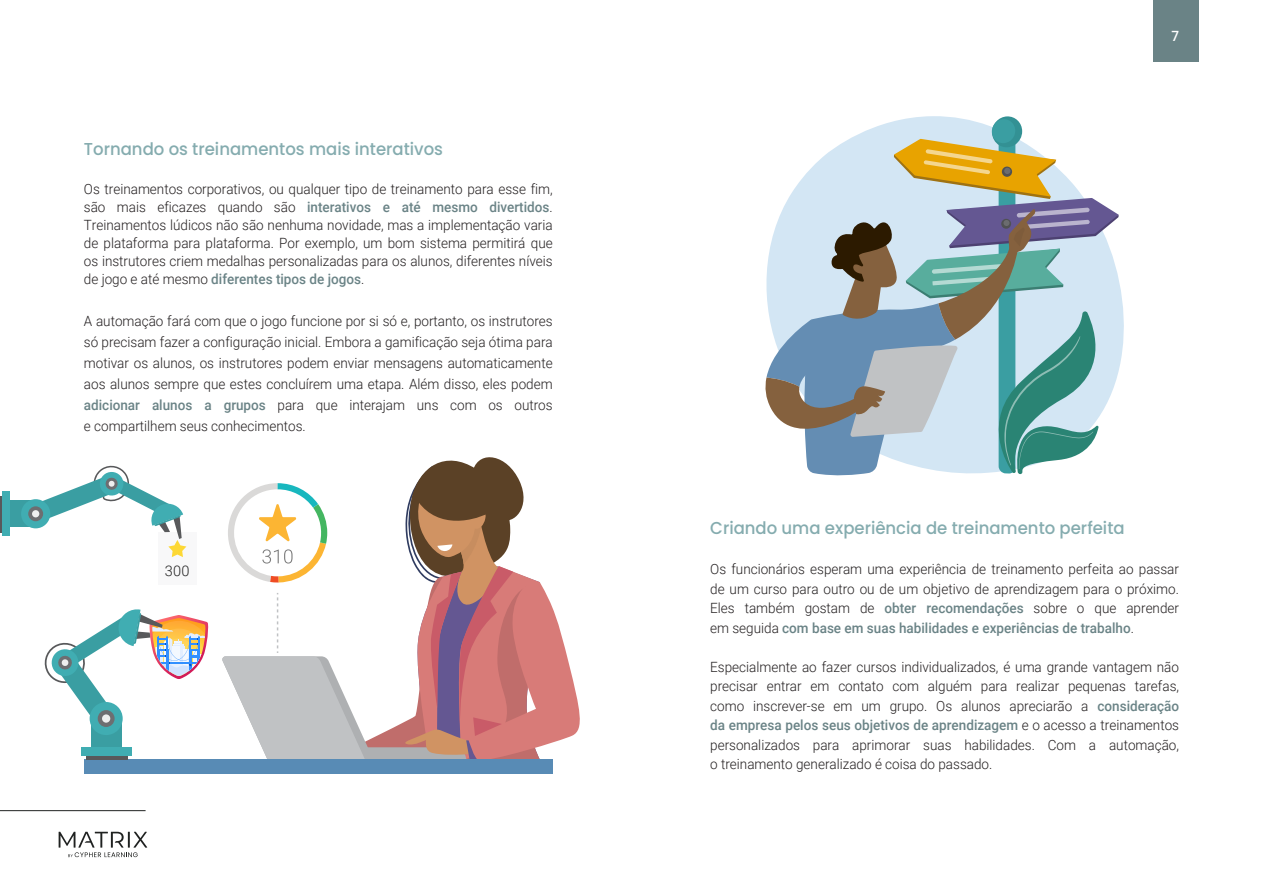
<style>
.page{position:relative;width:1263px;height:893px;background:#fff}
.page>*{position:absolute;margin:0;border:0;box-sizing:border-box;transform-origin:0 0}
.t1{font:500 17.25px "Poppins";color:#85acaf;scale:.96 1}
.t2{font:300 14.55px "Roboto";color:#222}
.t3{font:300 14.1px/19.5px "Roboto";color:#231f20;text-align:justify;scale:.96 1}
.t4{font:500 14.1px "Roboto";color:#fff;scale:.96 1}
.s1{font-weight:500;color:#6a8386}
</style>
<div class="page">
<div style="left:1153px;top:0;width:45px;height:62px;background:#6a8386"></div>
<div style="left:158px;top:532px;width:39px;height:52px;background:#f8f8f9"></div>
<div style="left:84px;top:760px;width:468px;height:14px;background:#588bb5"></div>
<div style="left:8px;top:500px;width:27px;height:27px;background:#3a9ea2"></div>
<div style="left:21px;top:499px;width:29px;height:29px;background:#40adb2;border-radius:50%"></div>
<svg style="left:28px;top:506px;width:15px;height:15px"></svg>
<div style="left:32px;top:510px;width:7px;height:7px;background:#eeefef;border-radius:50%"></div>
<hr style="left:0;top:496px;width:3px;height:37px;background:#58595b">
<div style="left:3px;top:491px;width:7px;height:45px;background:#40adb2"></div>
<svg style="left:36px;top:465px;width:150px;height:92px"></svg>
<div style="left:91px;top:719px;width:30px;height:30px;background:#3a9ea2"></div>
<div style="left:90px;top:702px;width:33px;height:33px;background:#40adb2;border-radius:50%"></div>
<svg style="left:98px;top:710px;width:17px;height:17px"></svg>
<hr style="left:86px;top:756px;width:42px;height:4px;background:#58595b">
<div style="left:81px;top:748px;width:51px;height:8px;background:#40adb2"></div>
<svg style="left:44px;top:609px;width:164px;height:113px"></svg>
<svg style="left:765px;top:116px;width:353px;height:360px"></svg>
<svg style="left:222px;top:457px;width:358px;height:310px"></svg>
<hr style="left:0;top:810px;width:146px;height:1px;background:#212322">
<svg style="left:59px;top:832px;width:88px;height:25px"></svg>
<p class="t1" style="left:84px;top:139px;width:376px">Tornando os treinamentos mais interativos</p>
<p class="t3" style="left:84px;top:180px;width:490px;line-height:18px">Os treinamentos corporativos, ou qualquer tipo de treinamento para esse fim, são mais eficazes quando são <span class="s1">interativos e até mesmo divertidos</span>.<br>Treinamentos lúdicos não são nenhuma novidade, mas a implementação varia de plataforma para plataforma. Por exemplo, um bom sistema permitirá que os instrutores criem medalhas personalizadas para os alunos, diferentes níveis de jogo e até mesmo <span class="s1">diferentes tipos de jogos</span>.</p>
<p class="t3" style="left:84px;top:310px;width:490px;line-height:21px">A automação fará com que o jogo funcione por si só e, portanto, os instrutores só precisam fazer a configuração inicial. Embora a gamificação seja ótima para motivar os alunos, os instrutores podem enviar mensagens automaticamente aos alunos sempre que estes concluírem uma etapa. Além disso, eles podem <span class="s1">adicionar alunos a grupos</span> para que interajam uns com os outros e compartilhem seus conhecimentos.</p>
<p class="t2" style="left:165px;top:560px;width:26px">300</p>
<p class="t4" style="left:1171px;top:26px;width:9px">7</p>
<p class="t1" style="left:710px;top:518px;width:433px">Criando uma experiência de treinamento perfeita</p>
<p class="t3" style="left:710px;top:559px;width:490px">Os funcionários esperam uma experiência de treinamento perfeita ao passar de um curso para outro ou de um objetivo de aprendizagem para o próximo.<br>Eles também gostam de <span class="s1">obter recomendações</span> sobre o que aprender em seguida <span class="s1">com base em suas habilidades e experiências de trabalho</span>.</p>
<p class="t3" style="left:710px;top:656px;width:490px">Especialmente ao fazer cursos individualizados, é uma grande vantagem não precisar entrar em contato com alguém para realizar pequenas tarefas, como inscrever-se em um grupo. Os alunos apreciarão a <span class="s1">consideração da empresa pelos seus objetivos de aprendizagem</span> e o acesso a treinamentos personalizados para aprimorar suas habilidades. Com a automação, o treinamento generalizado é coisa do passado.</p>
</div>
